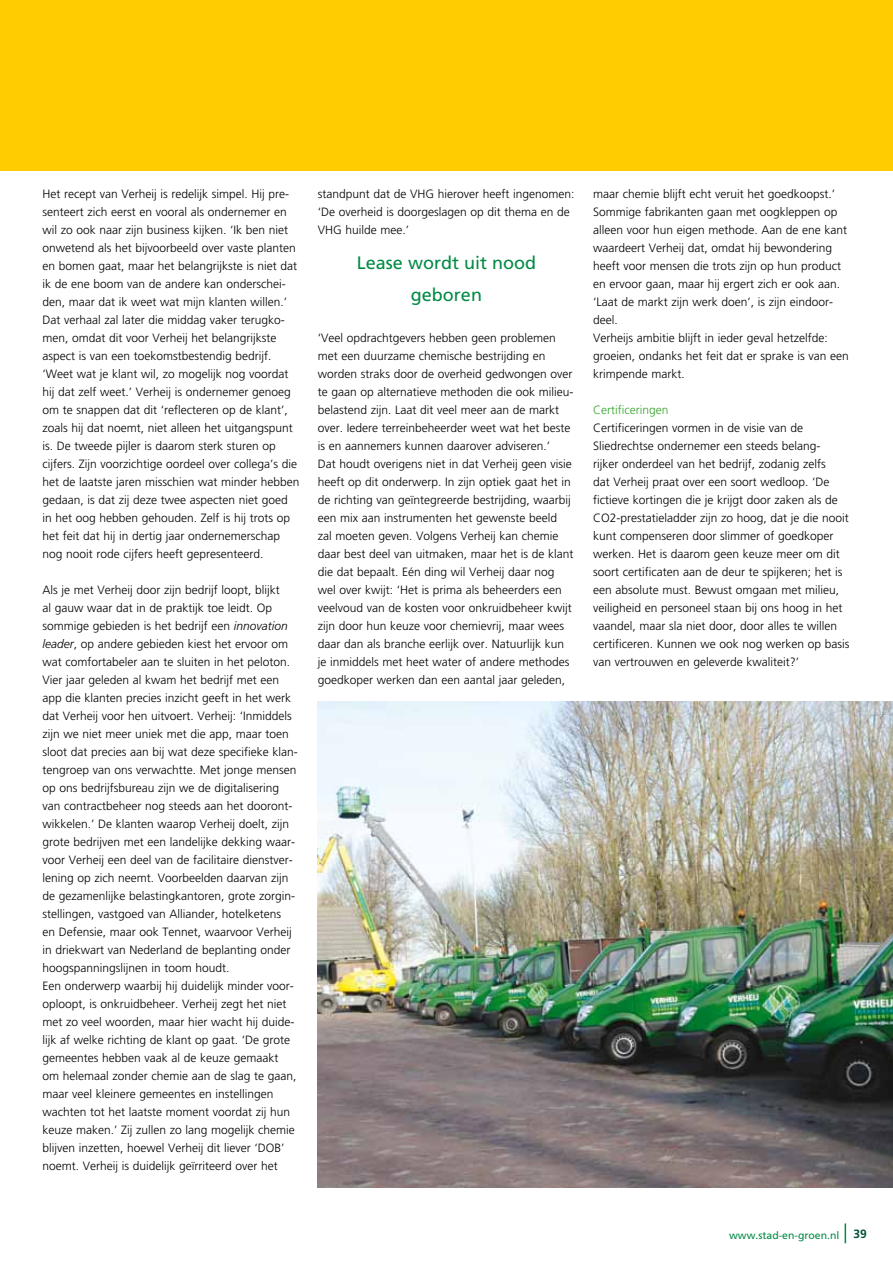
<style>
.page{position:relative;width:893px;height:1263px;background:#fff}
.page>*{position:absolute;margin:0;border:0;box-sizing:border-box;transform-origin:0 0}
.t1{font:18px/31.5px "Frutiger";color:#008b45;text-align:center}
.t2{font:300 12px/18px "Frutiger";color:#000}
.t3{font:300 12px "Frutiger";color:#35a32c}
.t4{font:10.5px "Frutiger";color:#008b45}
.s1{font-style:italic}
.s2{font-weight:700;font-size:12px;color:#00523c}
</style>
<div class="page">
<svg style="left:845px;top:1223px;width:1px;height:20px"></svg>
<div style="left:0;top:0;width:893px;height:171px;background:#fecc00"></div>
<img style="left:318px;top:702px;width:575px;height:485px">
<p class="t2" style="left:43px;top:185px;width:259px">Het recept van Verheij is redelijk simpel. Hij pre&shy;senteert zich eerst en vooral als ondernemer en wil zo ook naar zijn business kijken. ‘Ik ben niet onwetend als het bijvoorbeeld over vaste planten en bomen gaat, maar het belangrijkste is niet dat ik de ene boom van de andere kan onderschei&shy;den, maar dat ik weet wat mijn klanten willen.’ Dat verhaal zal later die middag vaker terugko&shy;men, omdat dit voor Verheij het belangrijkste aspect is van een toekomstbestendig bedrijf. ‘Weet wat je klant wil, zo mogelijk nog voordat hij dat zelf weet.’ Verheij is ondernemer genoeg om te snappen dat dit ‘reflecteren op de klant’, zoals hij dat noemt, niet alleen het uitgangspunt is. De tweede pijler is daarom sterk sturen op cijfers. Zijn voorzichtige oordeel over collega’s die het de laatste jaren misschien wat minder hebben gedaan, is dat zij deze twee aspecten niet goed in het oog hebben gehouden. Zelf is hij trots op het feit dat hij in dertig jaar ondernemerschap nog nooit rode cijfers heeft gepresenteerd.</p>
<p class="t2" style="left:43px;top:581px;width:257px">Als je met Verheij door zijn bedrijf loopt, blijkt<br>al gauw waar dat in de praktijk toe leidt. Op sommige gebieden is het bedrijf een <span class="s1">innovation leader</span>, op andere gebieden kiest het ervoor om wat comfortabeler aan te sluiten in het peloton.<br>Vier jaar geleden al kwam het bedrijf met een app die klanten precies inzicht geeft in het werk dat Verheij voor hen uitvoert. Verheij: ‘Inmiddels zijn we niet meer uniek met die app, maar toen sloot dat precies aan bij wat deze specifieke klan&shy;tengroep van ons verwachtte. Met jonge mensen op ons bedrijfsbureau zijn we de digitalisering van contractbeheer nog steeds aan het dooront&shy;wikkelen.’ De klanten waarop Verheij doelt, zijn grote bedrijven met een landelijke dekking waar&shy;voor Verheij een deel van de facilitaire dienstver&shy;lening op zich neemt. Voorbeelden daarvan zijn de gezamenlijke belastingkantoren, grote zorgin&shy;stellingen, vastgoed van Alliander, hotelketens<br>en Defensie, maar ook Tennet, waarvoor Verheij in driekwart van Nederland de beplanting onder hoogspanningslijnen in toom houdt.<br>Een onderwerp waarbij hij duidelijk minder voor&shy;oploopt, is onkruidbeheer. Verheij zegt het niet met zo veel woorden, maar hier wacht hij duide&shy;lijk af welke richting de klant op gaat. ‘De grote gemeentes hebben vaak al de keuze gemaakt om helemaal zonder chemie aan de slag te gaan, maar veel kleinere gemeentes en instellingen wachten tot het laatste moment voordat zij hun keuze maken.’ Zij zullen zo lang mogelijk chemie blijven inzetten, hoewel Verheij dit liever ‘DOB’ noemt. Verheij is duidelijk geïrriteerd over het</p>
<p class="t2" style="left:318px;top:185px;width:258px">standpunt dat de VHG hierover heeft ingenomen: ‘De overheid is doorgeslagen op dit thema en de<br>VHG huilde mee.’</p>
<h1 class="t1" style="left:357px;top:247px;width:181px">Lease wordt uit nood geboren</h1>
<p class="t2" style="left:318px;top:329px;width:257px">‘Veel opdrachtgevers hebben geen problemen met een duurzame chemische bestrijding en worden straks door de overheid gedwongen over te gaan op alternatieve methoden die ook milieu&shy;belastend zijn. Laat dit veel meer aan de markt over. Iedere terreinbeheerder weet wat het beste is en aannemers kunnen daarover adviseren.’<br>Dat houdt overigens niet in dat Verheij geen visie heeft op dit onderwerp. In zijn optiek gaat het in de richting van geïntegreerde bestrijding, waarbij een mix aan instrumenten het gewenste beeld zal moeten geven. Volgens Verheij kan chemie daar best deel van uitmaken, maar het is de klant die dat bepaalt. Eén ding wil Verheij daar nog wel over kwijt: ‘Het is prima als beheerders een veelvoud van de kosten voor onkruidbeheer kwijt zijn door hun keuze voor chemievrij, maar wees daar dan als branche eerlijk over. Natuurlijk kun je inmiddels met heet water of andere methodes goedkoper werken dan een aantal jaar geleden,</p>
<p class="t2" style="left:593px;top:185px;width:257px">maar chemie blijft echt veruit het goedkoopst.’ Sommige fabrikanten gaan met oogkleppen op alleen voor hun eigen methode. Aan de ene kant waardeert Verheij dat, omdat hij bewondering heeft voor mensen die trots zijn op hun product en ervoor gaan, maar hij ergert zich er ook aan. ‘Laat de markt zijn werk doen’, is zijn eindoor&shy;deel.<br>Verheijs ambitie blijft in ieder geval hetzelfde: groeien, ondanks het feit dat er sprake is van een krimpende markt.</p>
<p class="t3" style="left:593px;top:403px;width:77px">Certificeringen</p>
<p class="t2" style="left:593px;top:419px;width:258px">Certificeringen vormen in de visie van de Sliedrechtse ondernemer een steeds belang-<br>rijker onderdeel van het bedrijf, zodanig zelfs<br>dat Verheij praat over een soort wedloop. ‘De fictieve kortingen die je krijgt door zaken als de CO2-prestatieladder zijn zo hoog, dat je die nooit kunt compenseren door slimmer of goedkoper werken. Het is daarom geen keuze meer om dit soort certificaten aan de deur te spijkeren; het is een absolute must. Bewust omgaan met milieu, veiligheid en personeel staan bij ons hoog in het vaandel, maar sla niet door, door alles te willen certificeren. Kunnen we ook nog werken op basis van vertrouwen en geleverde kwaliteit?’</p>
<p class="t4" style="left:729px;top:1229px;width:139px">www.stad-en-groen.nl <span class="s2">39</span></p>
</div>
